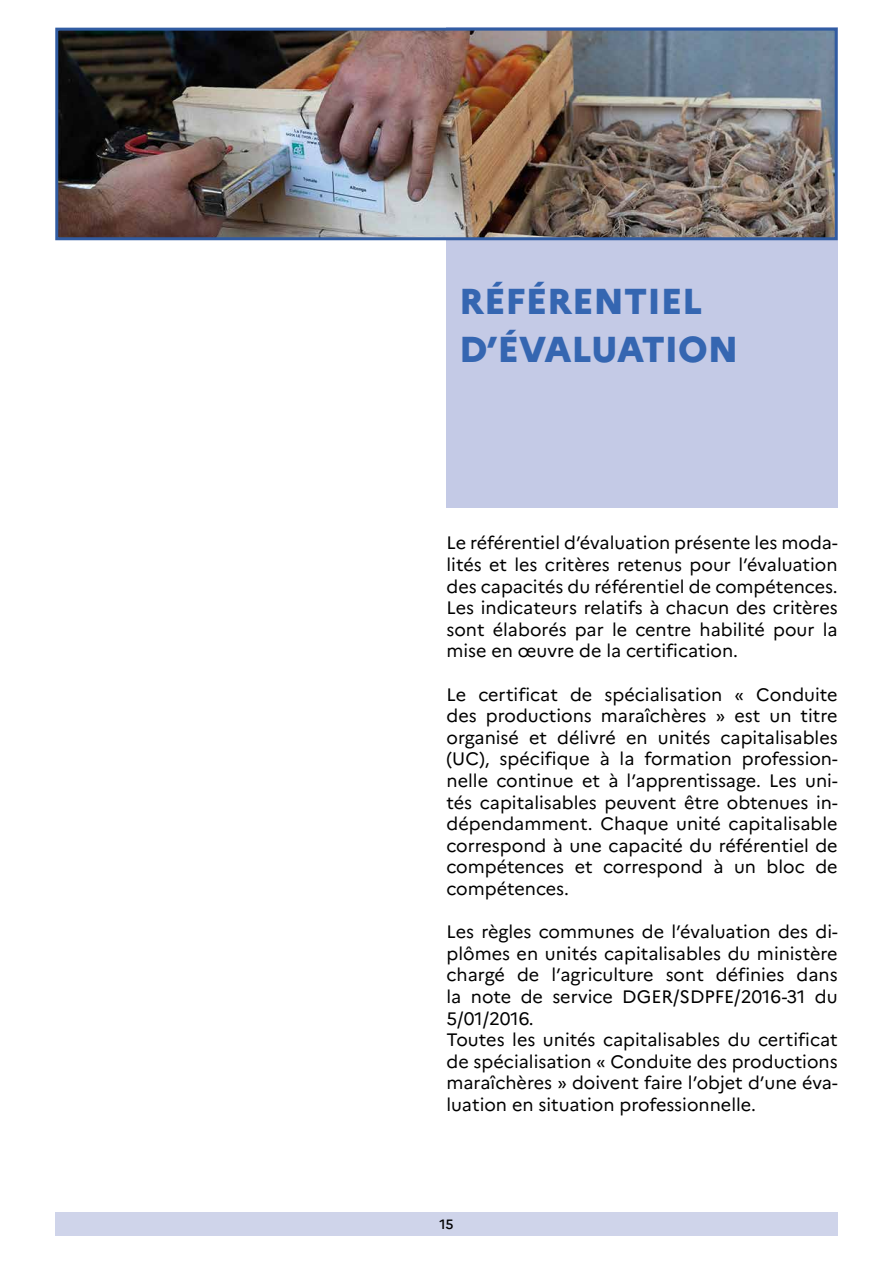
<style>
.page{position:relative;width:893px;height:1263px;background:#fff}
.page>*{position:absolute;margin:0;border:0;box-sizing:border-box;transform-origin:0 0}
.t1{font:800 36px "Marianne";color:#3566b1}
.t2{font:18px/21.6px "Marianne";color:#000;text-align:justify}
.t3{font:500 13.5px "Marianne";color:#000}
</style>
<div class="page">
<div style="left:55px;top:1212px;width:783px;height:24px;background:#cfd4ea"></div>
<div style="left:446px;top:28px;width:392px;height:480px;background:#c4cae6"></div>
<img style="left:59px;top:32px;width:775px;height:204px">
<div style="left:55px;top:28px;width:783px;height:212px;border:3px solid #315ca2"></div>
<p class="t1" style="left:459px;top:279px;width:245px">RÉFÉRENTIEL</p>
<p class="t1" style="left:459px;top:327px;width:281px">D’ÉVALUATION</p>
<p class="t2" style="left:446px;top:532px;width:393px">Le référentiel d’évaluation présente les moda&shy;lités et les critères retenus pour l’évaluation des capacités du référentiel de compétences.<br>Les indicateurs relatifs à chacun des critères sont élaborés par le centre habilité pour la mise en œuvre de la certification.</p>
<p class="t2" style="left:446px;top:683px;width:393px">Le certificat de spécialisation « Conduite des productions maraîchères » est un titre organisé et délivré en unités capitalisables (UC), spécifique à la formation profession&shy;nelle continue et à l’apprentissage. Les uni&shy;tés capitalisables peuvent être obtenues in&shy;dépendamment. Chaque unité capitalisable correspond à une capacité du référentiel de compétences et correspond à un bloc de compétences.</p>
<p class="t2" style="left:446px;top:921px;width:393px">Les règles communes de l’évaluation des di&shy;plômes en unités capitalisables du ministère chargé de l’agriculture sont définies dans la note de service DGER/SDPFE/2016-31 du 5/01/2016.</p>
<p class="t2" style="left:446px;top:1029px;width:393px">Toutes les unités capitalisables du certificat de spécialisation « Conduite des productions maraîchères » doivent faire l’objet d’une éva&shy;luation en situation professionnelle.</p>
<p class="t3" style="left:439px;top:1216px;width:16px">15</p>
</div>
